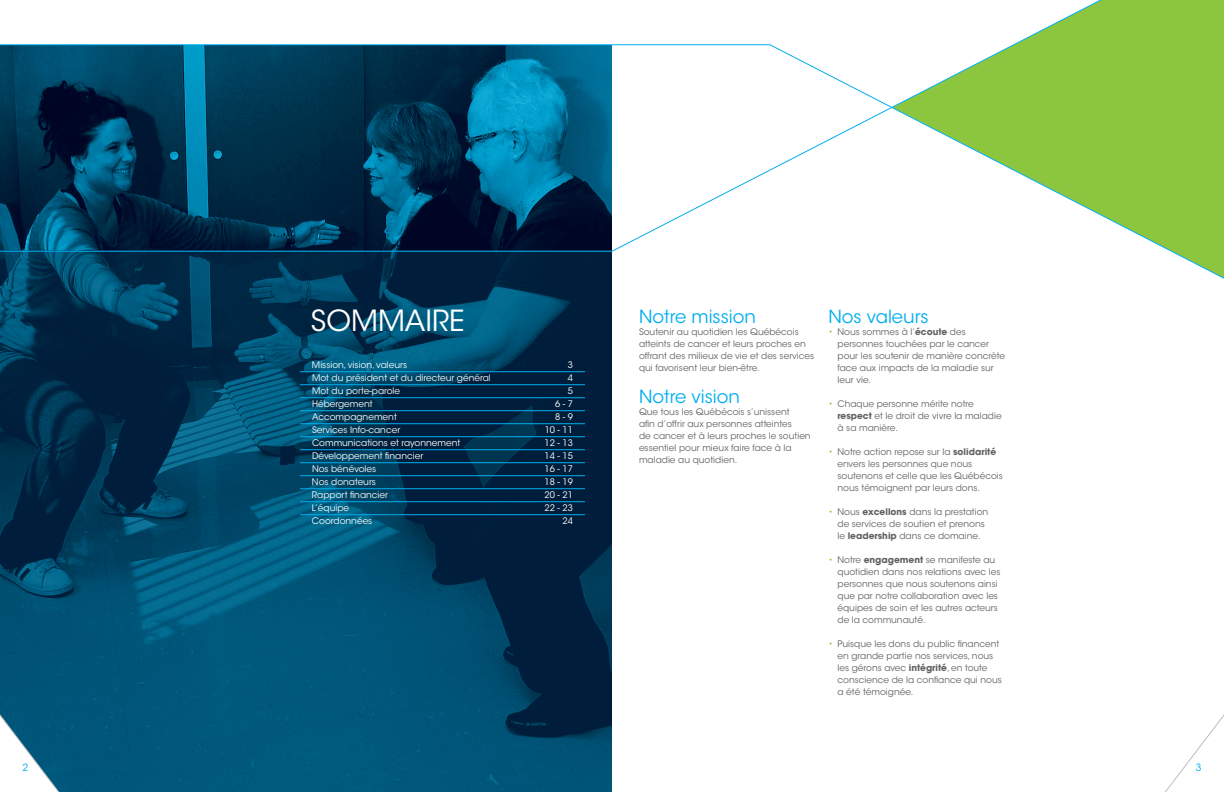
<style>
.page{position:relative;width:1224px;height:792px;background:#fff}
.page>*{position:absolute;margin:0;border:0;box-sizing:border-box;transform-origin:0 0}
.t1{font:29px "ITC Avant Garde MM 300 750";color:#fff}
.t2{font:18px "ITC Avant Garde MM 300 750";letter-spacing:-.01em;color:#00aeef}
.t3{font:10px "ITC Avant Garde MM 300 750";color:#00aeef}
.t4{font:9px/12px "ITC Avant Garde MM 300 750";letter-spacing:-.005em;color:#636366}
.t5{font:9px "ITC Avant Garde MM 300 750";letter-spacing:-.005em;color:#fff}
.s1{color:#8bc63e}
.s2{font-family:"ITC Avant Garde MM 740 750"}
</style>
<div class="page">
<img style="left:0;top:284px;width:612px;height:508px">
<div style="left:1119px;top:0;width:105px;height:44px;background:#8bc63e"></div>
<hr style="left:300px;top:371px;width:285px;height:1px;background:#00aeef">
<hr style="left:300px;top:384px;width:285px;height:1px;background:#00aeef">
<hr style="left:300px;top:397px;width:285px;height:1px;background:#00aeef">
<hr style="left:300px;top:410px;width:285px;height:1px;background:#00aeef">
<hr style="left:300px;top:423px;width:285px;height:1px;background:#00aeef">
<hr style="left:300px;top:436px;width:285px;height:1px;background:#00aeef">
<hr style="left:300px;top:449px;width:285px;height:1px;background:#00aeef">
<hr style="left:300px;top:462px;width:285px;height:1px;background:#00aeef">
<hr style="left:300px;top:475px;width:285px;height:1px;background:#00aeef">
<hr style="left:300px;top:488px;width:285px;height:1px;background:#00aeef">
<hr style="left:300px;top:501px;width:285px;height:1px;background:#00aeef">
<hr style="left:300px;top:514px;width:285px;height:1px;background:#00aeef">
<svg style="left:0;top:702px;width:67px;height:90px"></svg>
<svg style="left:1165px;top:714px;width:59px;height:78px"></svg>
<svg style="left:0;top:44px;width:1224px;height:240px"></svg>
<svg style="left:0;top:0;width:1119px;height:252px"></svg>
<h1 class="t1" style="left:311px;top:304px;width:137px">Sommaire</h1>
<p class="t5" style="left:300px;top:359px;width:109px">M ission, vision, valeurs</p>
<p class="t5" style="left:568px;top:359px;width:7px">3</p>
<p class="t5" style="left:300px;top:372px;width:192px">Mot du président et du directeur général</p>
<p class="t5" style="left:568px;top:372px;width:7px">4</p>
<p class="t5" style="left:300px;top:385px;width:102px">M ot du porte-parole</p>
<p class="t5" style="left:568px;top:385px;width:7px">5</p>
<p class="t5" style="left:312px;top:398px;width:62px">Hébergement</p>
<p class="t5" style="left:555px;top:398px;width:20px">6 - 7</p>
<p class="t5" style="left:312px;top:411px;width:86px">Accompagnement</p>
<p class="t5" style="left:555px;top:411px;width:20px">8 - 9</p>
<p class="t5" style="left:300px;top:424px;width:102px">Services Info-cancer</p>
<p class="t5" style="left:545px;top:424px;width:30px">10 - 11</p>
<p class="t5" style="left:312px;top:437px;width:150px">Communications et rayonnement</p>
<p class="t5" style="left:545px;top:437px;width:30px">12 - 13</p>
<p class="t5" style="left:300px;top:450px;width:125px">Développement financier</p>
<p class="t5" style="left:545px;top:450px;width:30px">14 - 15</p>
<p class="t5" style="left:312px;top:463px;width:66px">Nos bénévoles</p>
<p class="t5" style="left:545px;top:463px;width:30px">16 - 17</p>
<p class="t5" style="left:312px;top:476px;width:66px">Nos donateurs</p>
<p class="t5" style="left:545px;top:476px;width:30px">18 - 19</p>
<p class="t5" style="left:312px;top:489px;width:78px">Rapport financier</p>
<p class="t5" style="left:545px;top:489px;width:30px">20 - 21</p>
<p class="t5" style="left:312px;top:502px;width:39px">L’équipe</p>
<p class="t5" style="left:545px;top:502px;width:30px">22 - 23</p>
<p class="t5" style="left:312px;top:515px;width:62px">Coordonnées</p>
<p class="t5" style="left:563px;top:515px;width:12px">24</p>
<h2 class="t2" style="left:639px;top:306px;width:118px">Notre mission</h2>
<p class="t4" style="left:639px;top:326px;width:177px">Soutenir au quotidien les Québécois atteints de cancer et leurs proches en offrant des milieux de vie et des services qui favorisent leur bien-être.</p>
<h2 class="t2" style="left:639px;top:386px;width:102px">Notre vision</h2>
<p class="t4" style="left:639px;top:406px;width:173px">Que tous les Québécois s’unissent<br>afin d’offrir aux personnes atteintes<br>de cancer et à leurs proches le soutien essentiel pour mieux faire face à la maladie au quotidien.</p>
<h2 class="t2" style="left:829px;top:306px;width:102px">Nos valeurs</h2>
<p class="t4" style="left:838px;top:326px;width:169px;text-indent:-9px"><span class="s1">•</span> Nous sommes à l’<span class="s2">écoute</span> des personnes touchées par le cancer pour les soutenir de manière concrète face aux impacts de la maladie sur leur vie.</p>
<p class="t4" style="left:838px;top:398px;width:166px;text-indent:-9px"><span class="s1">•</span> Chaque personne mérite notre <span class="s2">respect</span> et le droit de vivre la maladie à sa manière.</p>
<p class="t4" style="left:838px;top:446px;width:167px;text-indent:-9px"><span class="s1">•</span> Notre action repose sur la <span class="s2">solidarité </span>envers les personnes que nous soutenons et celle que les Québécois nous témoignent par leurs dons.</p>
<p class="t4" style="left:838px;top:506px;width:152px;text-indent:-9px"><span class="s1">•</span> Nous <span class="s2">excellons</span> dans la prestation de services de soutien et prenons le <span class="s2">leadership</span> dans ce domaine.</p>
<p class="t4" style="left:838px;top:554px;width:165px;text-indent:-9px"><span class="s1">•</span> Notre <span class="s2">engagement</span> se manifeste au quotidien dans nos relations avec les personnes que nous soutenons ainsi que par notre collaboration avec les équipes de soin et les autres acteurs de la communauté.</p>
<p class="t4" style="left:838px;top:638px;width:166px;text-indent:-9px"><span class="s1">•</span> Puisque les dons du public financent en grande partie nos services, nous les gérons avec <span class="s2">intégrité</span>, en toute conscience de la confiance qui nous a été témoignée.</p>
<p class="t3" style="left:22px;top:761px;width:7px">2</p>
<p class="t3" style="left:1196px;top:761px;width:7px">3</p>
</div>
